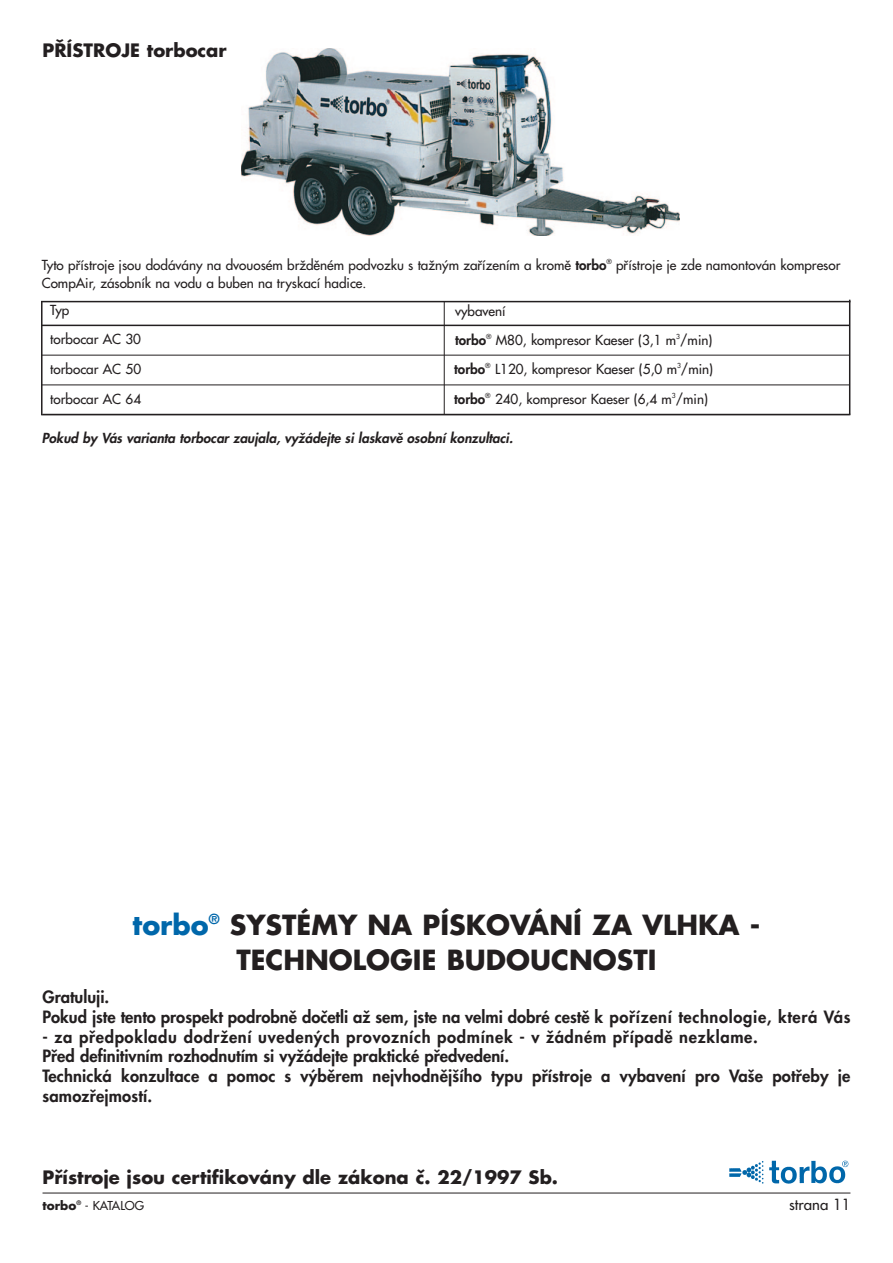
<style>
.page{position:relative;width:893px;height:1263px;background:#fff}
.page>*{position:absolute;margin:0;border:0;box-sizing:border-box;transform-origin:0 0}
.t1{font:700 27px/35.2px "Futura CE";color:#231f20;text-align:center}
.t2{font:700 18px "Futura CE";color:#231f20}
.t3{font:800 16.5px/19.6px "Futura CE";letter-spacing:.01em;color:#231f20}
.t4{font:15px "Futura CE";color:#231f20}
.t5{font:13.5px/18.5px "Futura CE";color:#231f20}
.t6{font:italic 800 13.5px "Futura CE";color:#231f20}
.t7{font:12px "Futura CE";color:#231f20}
.s1{font-weight:800}
.s2{color:#0067aa}
.s3{font-weight:700}
</style>
<div class="page">
<hr style="left:43px;top:1193px;width:807px;height:1px;background:#231f20">
<img style="left:729px;top:1160px;width:120px;height:24px">
<img style="left:241px;top:48px;width:439px;height:187px">
<hr style="left:42px;top:325px;width:808px;height:1px;background:#231f20">
<hr style="left:42px;top:355px;width:808px;height:1px;background:#231f20">
<hr style="left:42px;top:385px;width:808px;height:1px;background:#231f20">
<hr style="left:444px;top:301px;width:1px;height:113px;background:#231f20">
<hr style="left:41px;top:301px;width:809px;height:1px;background:#231f20">
<hr style="left:43px;top:414px;width:807px;height:1px;background:#231f20">
<hr style="left:41px;top:301px;width:2px;height:114px;background:#231f20">
<hr style="left:849px;top:300px;width:1px;height:114px;background:#231f20">
<p class="t2" style="left:43px;top:43px;width:186px">PŘÍSTROJE torbocar</p>
<p class="t5" style="left:42px;top:256px;width:800px">Tyto pfiístroje jsou dodávány na dvouosém brÏdûném podvozku s taÏn˘m zafiízením a kromû <span class="s1">torbo</span><sup>®</sup> pfiístroje je zde namontován kompresor<br>CompAir, zásobník na vodu a buben na tryskací hadice.</p>
<p class="t5" style="left:50px;top:301px;width:21px">Typ</p>
<p class="t5" style="left:455px;top:302px;width:52px">vybavení</p>
<p class="t5" style="left:50px;top:330px;width:92px">torbocar AC 30</p>
<p class="t5" style="left:455px;top:331px;width:259px"><span class="s1">torbo</span><sup>®</sup> M80, kompresor Kaeser (3,1 m<sup>3</sup>/min)</p>
<p class="t5" style="left:50px;top:360px;width:92px">torbocar AC 50</p>
<p class="t5" style="left:454px;top:360px;width:260px"><span class="s1">torbo</span><sup>®</sup> L120, kompresor Kaeser (5,0 m<sup>3</sup>/min)</p>
<p class="t5" style="left:50px;top:390px;width:92px">torbocar AC 64</p>
<p class="t5" style="left:454px;top:390px;width:255px"><span class="s1">torbo</span><sup>®</sup> 240, kompresor Kaeser (6,4 m<sup>3</sup>/min)</p>
<p class="t6" style="left:42px;top:432px;width:473px">Pokud by Vás varianta torbocar zaujala, vyÏádejte si laskavû osobní konzultaci.</p>
<h1 class="t1" style="left:133px;top:910px;width:629px"><span class="s2">torbo</span><sup>®</sup> SYSTÉMY NA PÍSKOVÁNÍ ZA VLHKA -<br>TECHNOLOGIE BUDOUCNOSTI</h1>
<p class="t3" style="left:43px;top:989px;width:809px">Gratuluji.<br>Pokud jste tento prospekt podrobnû doãetli aÏ sem, jste na velmi dobré cestû k pofiízení technologie, která Vás</p>
<p class="t3" style="left:43px;top:1028px;width:809px">- za pfiedpokladu dodrÏení uveden˘ch provozních podmínek - v Ïádném pfiípadû nezklame.<br>Pfied definitivním rozhodnutím si vyÏádejte praktické pfiedvedení.<br>Technická konzultace a pomoc s v˘bûrem nejvhodnûj‰ího typu pfiístroje a vybavení pro Va‰e potfieby je samozfiejmostí.</p>
<p class="t2" style="left:43px;top:1169px;width:517px">Přístroje jsou certifikovány dle zákona č. 22/1997 Sb.</p>
<p class="t7" style="left:43px;top:1198px;width:103px"><span class="s3">torbo</span><sup>®</sup> - KATALOG</p>
<p class="t4" style="left:789px;top:1195px;width:63px">strana 11</p>
</div>
